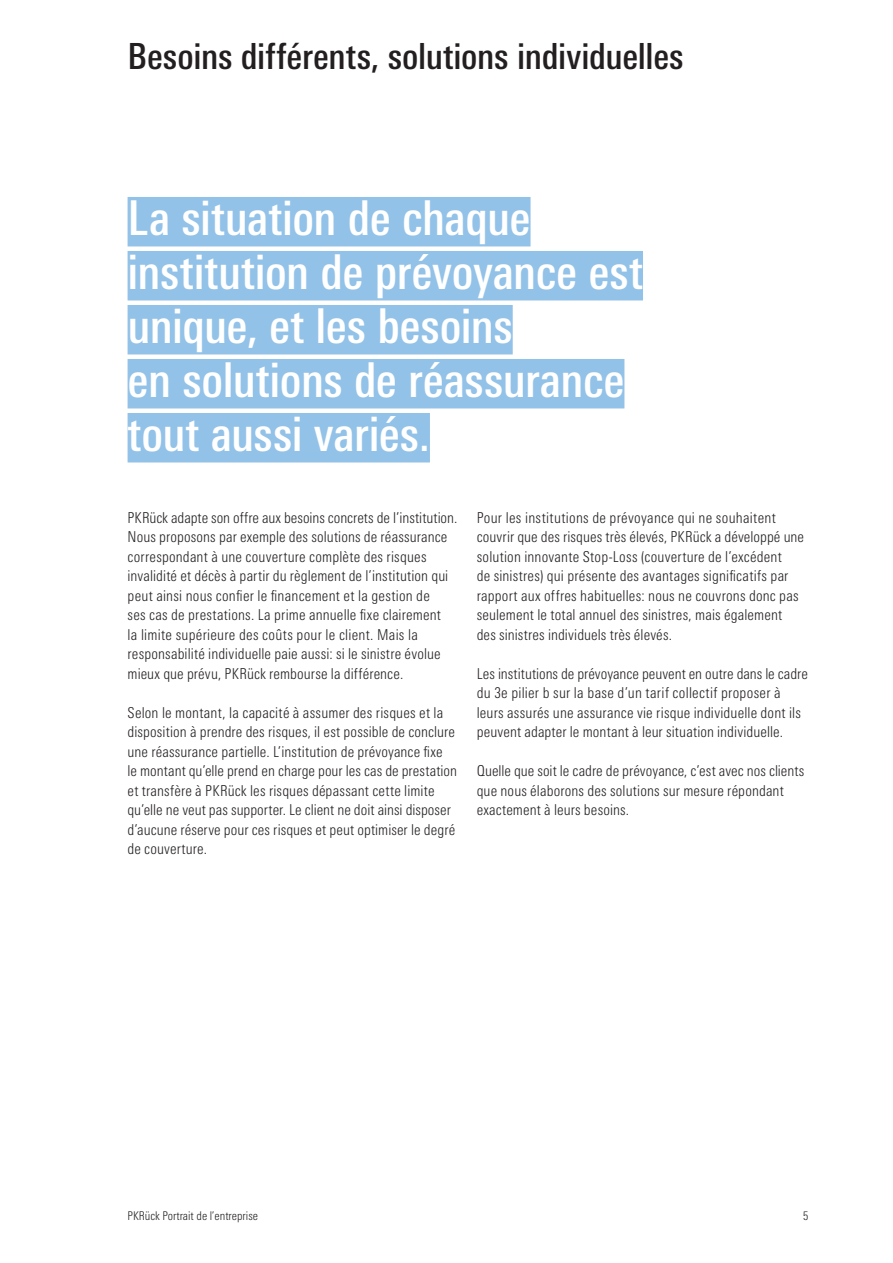
<style>
.page{position:relative;width:893px;height:1263px;background:#fff}
.page>*{position:absolute;margin:0;border:0;box-sizing:border-box;transform-origin:0 0}
.t1{font:500 condensed 48px/54px "Linotype Univers";letter-spacing:-.01em;color:#fff}
.t2{font:500 condensed 36px "Linotype Univers";letter-spacing:-.01em;color:#231f20}
.t3{font:300 condensed 15px/19.5px "Linotype Univers";letter-spacing:.01em;color:#231f20}
.t4{font:300 condensed 12px "Linotype Univers";color:#231f20}
</style>
<div class="page">
<div style="left:128px;top:197px;width:403px;height:49px;background:#93c2e8"></div>
<div style="left:128px;top:251px;width:515px;height:49px;background:#93c2e8"></div>
<div style="left:128px;top:305px;width:385px;height:49px;background:#93c2e8"></div>
<div style="left:128px;top:359px;width:496px;height:49px;background:#93c2e8"></div>
<div style="left:128px;top:413px;width:302px;height:49px;background:#93c2e8"></div>
<h2 class="t2" style="left:128px;top:35px;width:557px">Besoins différents, solutions individuelles</h2>
<h1 class="t1" style="left:128px;top:191px;width:517px">La situation de chaque institution de prévoyance est unique, et les besoins<br>en solutions de réassurance tout aussi variés.</h1>
<p class="t3" style="left:128px;top:508px;width:331px">PKRück adapte son offre aux besoins concrets de l’institution.<br>Nous proposons par exemple des solutions de réassurance correspondant à une couverture complète des risques invalidité et décès à partir du règlement de l’institution qui peut ainsi nous confier le financement et la gestion de<br>ses cas de prestations. La prime annuelle fixe clairement<br>la limite supérieure des coûts pour le client. Mais la responsabilité individuelle paie aussi: si le sinistre évolue mieux que prévu, PKRück rembourse la différence.</p>
<p class="t3" style="left:128px;top:703px;width:331px">Selon le montant, la capacité à assumer des risques et la disposition à prendre des risques, il est possible de conclure une réassurance partielle. L’institution de prévoyance fixe<br>le montant qu’elle prend en charge pour les cas de prestation et transfère à PKRück les risques dépassant cette limite qu’elle ne veut pas supporter. Le client ne doit ainsi disposer d’aucune réserve pour ces risques et peut optimiser le degré de couverture.</p>
<p class="t3" style="left:477px;top:508px;width:329px">Pour les institutions de prévoyance qui ne souhaitent couvrir que des risques très élevés, PKRück a développé une solution innovante Stop-Loss (couverture de l’excédent<br>de sinistres) qui présente des avantages significatifs par rapport aux offres habituelles: nous ne couvrons donc pas seulement le total annuel des sinistres, mais également des sinistres individuels très élevés.</p>
<p class="t3" style="left:477px;top:664px;width:333px">Les institutions de prévoyance peuvent en outre dans le cadre du 3e pilier b sur la base d’un tarif collectif proposer à leurs assurés une assurance vie risque individuelle dont ils peuvent adapter le montant à leur situation individuelle.</p>
<p class="t3" style="left:477px;top:761px;width:329px">Quelle que soit le cadre de prévoyance, c’est avec nos clients que nous élaborons des solutions sur mesure répondant exactement à leurs besoins.</p>
<p class="t4" style="left:128px;top:1209px;width:132px">PKRück Portrait de l’entreprise</p>
<p class="t4" style="left:803px;top:1209px;width:7px">5</p>
</div>
